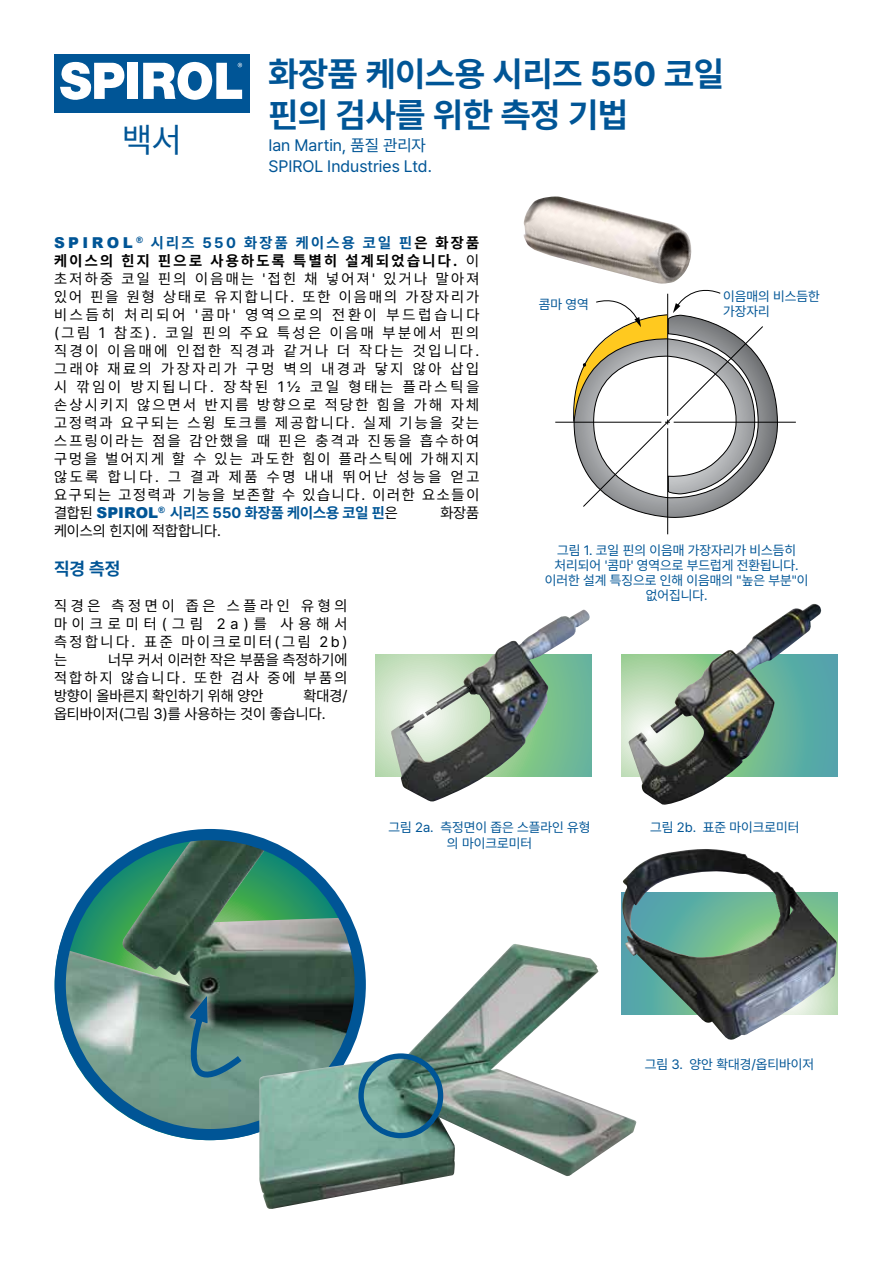
<style>
.page{position:relative;width:893px;height:1263px;background:#fff}
.page>*{position:absolute;margin:0;border:0;box-sizing:border-box;transform-origin:0 0}
.t1{font:700 34.5px/41.4px "Pretendard";color:#005596}
.t2{font:34.5px "Pretendard";color:#005596}
.t3{font:700 18px "Pretendard";color:#005596}
.t4{font:16.5px/21px "Pretendard";color:#005596}
.t5{font:15px/18px "Pretendard";letter-spacing:.15em;color:#000;text-align:justify}
.t6{font:15px/18px "Pretendard";color:#000}
.t7{font:13.5px/15px "Pretendard";color:#005596;text-align:center}
.s1{font-family:"Arial";font-weight:900;color:#005596}
.s2{font-weight:700;color:#005596}
.s3{font-weight:700}
</style>
<div class="page">
<div style="left:54px;top:54px;width:195px;height:58px;background:#005596"></div>
<div style="left:128px;top:63px;width:10px;height:36px;background:#fff"></div>
<svg style="left:60px;top:62px;width:65px;height:38px"></svg>
<svg style="left:143px;top:61px;width:99px;height:39px"></svg>
<svg style="left:555px;top:290px;width:241px;height:244px"></svg>
<img style="left:523px;top:196px;width:169px;height:88px">
<svg style="left:622px;top:655px;width:216px;height:121px"></svg>
<svg style="left:376px;top:655px;width:216px;height:121px"></svg>
<img style="left:628px;top:604px;width:193px;height:201px">
<img style="left:391px;top:610px;width:199px;height:192px">
<img style="left:57px;top:832px;width:304px;height:305px">
<div style="left:55px;top:829px;width:311px;height:311px;border:11px solid #005596;border-radius:50%"></div>
<svg style="left:167px;top:985px;width:81px;height:128px"></svg>
<img style="left:259px;top:944px;width:377px;height:265px">
<div style="left:358px;top:1053px;width:85px;height:85px;border:5px solid #005596;border-radius:50%"></div>
<img style="left:614px;top:849px;width:223px;height:192px">
<h1 class="t2" style="left:122px;top:115px;width:61px">백서</h1>
<h1 class="t1" style="left:268px;top:52px;width:457px">화장품 케이스용 시리즈 550 코일 핀의 검사를 위한 측정 기법</h1>
<p class="t4" style="left:268px;top:135px;width:165px">Ian Martin, 품질 관리자<br>SPIROL Industries Ltd.</p>
<p class="t5" style="left:54px;top:233px;width:427px"><span class="s1">SPIROL</span> <sup>®</sup> <span class="s2">시리즈 550 화장품 케이스용 코일 핀</span><span class="s3">은 화장품 케이스의 힌지 핀으로 사용하도록 특별히 설계되었습니다.</span> 이 초저하중 코일 핀의 이음매는 '접힌 채 넣어져' 있거나 말아져 있어 핀을 원형 상태로 유지합니다. 또한 이음매의 가장자리가 비스듬히 처리되어 '콤마' 영역으로의 전환이 부드럽습니다 (그림 1 참조). 코일 핀의 주요 특성은 이음매 부분에서 핀의 직경이 이음매에 인접한 직경과 같거나 더 작다는 것입니다. 그래야 재료의 가장자리가 구멍 벽의 내경과 닿지 않아 삽입 시 깎임이 방지됩니다. 장착된 1½ 코일 형태는 플라스틱을 손상시키지 않으면서 반지름 방향으로 적당한 힘을 가해 자체 고정력과 요구되는 스윙 토크를 제공합니다. 실제 기능을 갖는 스프링이라는 점을 감안했을 때 핀은 충격과 진동을 흡수하여 구멍을 벌어지게 할 수 있는 과도한 힘이 플라스틱에 가해지지 않도록 합니다. 그 결과 제품 수명 내내 뛰어난 성능을 얻고 요구되는 고정력과 기능을 보존할 수 있습니다. 이러한 요소들이 결합된 <span class="s1">SPIROL</span><sup>®</sup> <span class="s2">시리즈 550 화장품 케이스용 코일 핀</span>은</p>
<p class="t5" style="left:440px;top:503px;width:40px">화장품</p>
<p class="t6" style="left:54px;top:521px;width:168px">케이스의 힌지에 적합합니다.</p>
<p class="t3" style="left:54px;top:556px;width:68px">직경 측정</p>
<p class="t5" style="left:54px;top:597px;width:295px">직경은 측정면이 좁은 스플라인 유형의 마이크로미터(그림 2a)를 사용해서 측정합니다. 표준 마이크로미터(그림 2b) 는</p>
<p class="t5" style="left:54px;top:651px;width:295px;text-indent:54px">너무 커서 이러한 작은 부품을 측정하기에 적합하지 않습니다. 또한 검사 중에 부품의 방향이 올바른지 확인하기 위해 양안</p>
<p class="t6" style="left:54px;top:687px;width:295px;text-indent:249px">확대경/ 옵티바이저(그림 3)를 사용하는 것이 좋습니다.</p>
<p class="t7" style="left:539px;top:296px;width:52px">콤마 영역</p>
<p class="t7" style="left:723px;top:289px;width:98px;text-align:left">이음매의 비스듬한 가장자리</p>
<p class="t7" style="left:545px;top:542px;width:265px">그림 1. 코일 핀의 이음매 가장자리가 비스듬히 처리되어 '콤마' 영역으로 부드럽게 전환됩니다. 이러한 설계 특징으로 인해 이음매의 "높은 부분"이 없어집니다.</p>
<p class="t7" style="left:388px;top:819px;width:204px">그림 2a. 측정면이 좁은 스플라인 유형</p>
<p class="t7" style="left:650px;top:819px;width:151px">그림 2b. 표준 마이크로미터</p>
<p class="t7" style="left:447px;top:835px;width:87px">의 마이크로미터</p>
<p class="t7" style="left:645px;top:1057px;width:171px">그림 3. 양안 확대경/옵티바이저</p>
</div>
